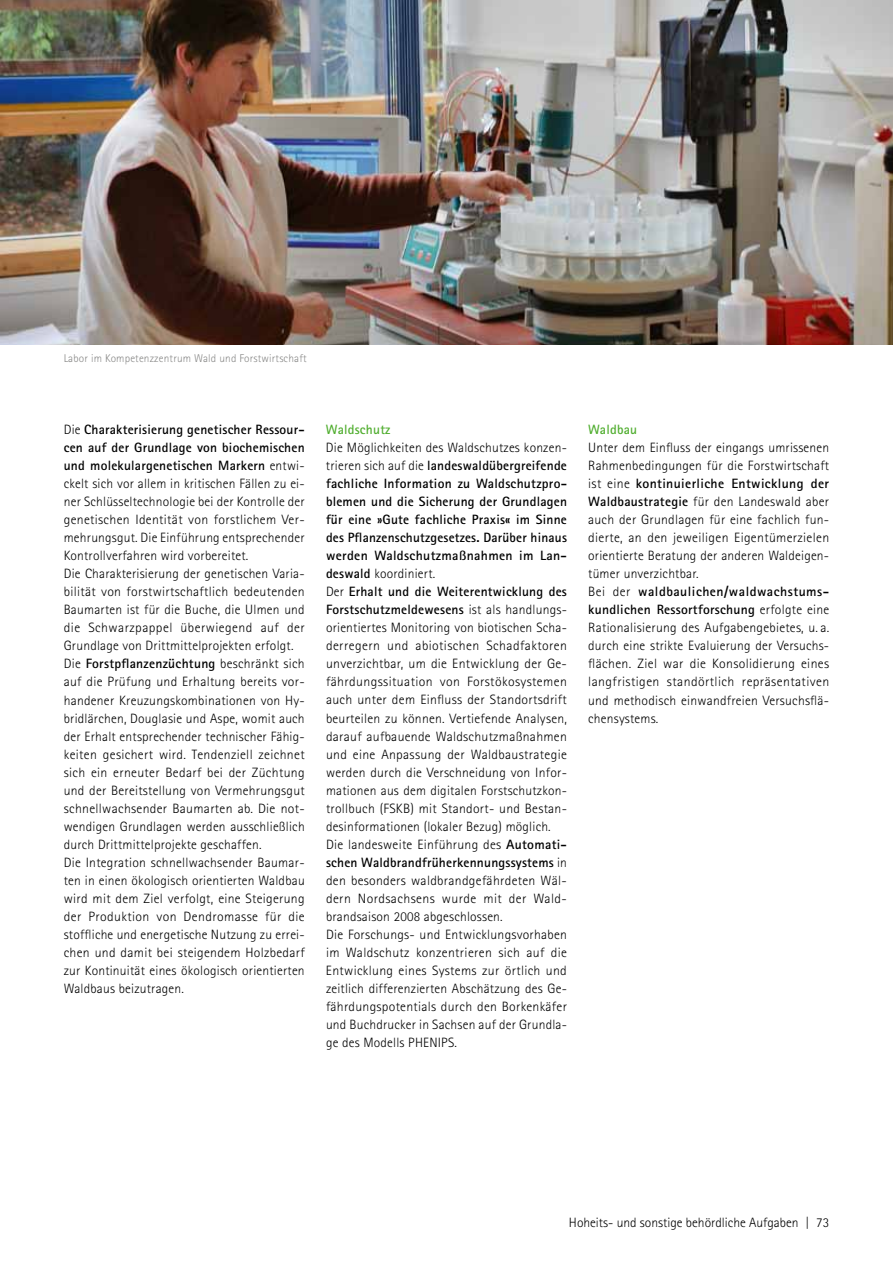
<style>
.page{position:relative;width:893px;height:1263px;background:#fff}
.page>*{position:absolute;margin:0;border:0;box-sizing:border-box;transform-origin:0 0}
.t1{font:300 13.5px/18px "Rotis Sans Serif";letter-spacing:.015em;color:#000}
.t2{font:700 13.5px "Rotis Sans Serif";letter-spacing:.015em;color:#51ae30}
.t3{font:300 11.25px "Rotis Sans Serif";letter-spacing:.015em;color:#878786}
.s1{font-weight:700}
</style>
<div class="page">
<img style="left:0;top:0;width:893px;height:344px">
<p class="t3" style="left:64px;top:352px;width:244px">Labor im Kompetenzzentrum Wald und Forstwirtschaft</p>
<p class="t1" style="left:64px;top:421px;width:243px">Die <span class="s1">Charakterisierung genetischer Ressour&shy;cen auf der Grundlage von biochemischen und molekulargenetischen Markern</span> entwi&shy;ckelt sich vor allem in kritischen Fällen zu ei&shy;ner Schlüsseltechnologie bei der Kontrolle der genetischen Identität von forstlichem Ver&shy;mehrungsgut. Die Einführung entsprechender Kontrollverfahren wird vorbereitet.<br>Die Charakterisierung der genetischen Varia&shy;bilität von forstwirtschaftlich bedeutenden Baumarten ist für die Buche, die Ulmen und die Schwarzpappel überwiegend auf der Grundlage von Drittmittelprojekten erfolgt.<br>Die <span class="s1">Forstpflanzenzüchtung</span> beschränkt sich auf die Prüfung und Erhaltung bereits vor&shy;handener Kreuzungskombinationen von Hy&shy;bridlärchen, Douglasie und Aspe, womit auch der Erhalt entsprechender technischer Fähig&shy;keiten gesichert wird. Tendenziell zeichnet sich ein erneuter Bedarf bei der Züchtung und der Bereitstellung von Vermehrungsgut schnellwachsender Baumarten ab. Die not&shy;wendigen Grundlagen werden ausschließlich durch Drittmittelprojekte geschaffen.<br>Die Integration schnellwachsender Baumar&shy;ten in einen ökologisch orientierten Waldbau wird mit dem Ziel verfolgt, eine Steigerung der Produktion von Dendromasse für die stoffliche und energetische Nutzung zu errei&shy;chen und damit bei steigendem Holzbedarf zur Kontinuität eines ökologisch orientierten Waldbaus beizutragen.</p>
<p class="t2" style="left:326px;top:421px;width:66px">Waldschutz</p>
<p class="t1" style="left:326px;top:439px;width:243px">Die Möglichkeiten des Waldschutzes konzen&shy;trieren sich auf die <span class="s1">landeswaldübergreifende fachliche Information zu Waldschutzpro&shy;blemen und die Sicherung der Grundlagen für eine »Gute fachliche Praxis« im Sinne des Pflanzenschutzgesetzes. Darüber hinaus werden Waldschutzmaßnahmen im Lan&shy;deswald</span> koordiniert.<br>Der <span class="s1">Erhalt und die Weiterentwicklung des Forstschutzmeldewesens</span> ist als handlungs&shy;orientiertes Monitoring von biotischen Scha&shy;derregern und abiotischen Schadfaktoren unverzichtbar, um die Entwicklung der Ge&shy;fährdungssituation von Forstökosystemen auch unter dem Einfluss der Standortsdrift beurteilen zu können. Vertiefende Analysen, darauf aufbauende Waldschutzmaßnahmen und eine Anpassung der Waldbaustrategie werden durch die Verschneidung von Infor&shy;mationen aus dem digitalen Forstschutzkon&shy;trollbuch (FSKB) mit Standort- und Bestan&shy;desinformationen (lokaler Bezug) möglich.<br>Die landesweite Einführung des <span class="s1">Automati&shy;schen Waldbrandfrüherkennungssystems</span> in den besonders waldbrandgefährdeten Wäl&shy;dern Nordsachsens wurde mit der Wald&shy;brandsaison 2008 abgeschlossen.<br>Die Forschungs- und Entwicklungsvorhaben im Waldschutz konzentrieren sich auf die Entwicklung eines Systems zur örtlich und zeitlich differenzierten Abschätzung des Ge&shy;fährdungspotentials durch den Borkenkäfer und Buchdrucker in Sachsen auf der Grundla&shy;ge des Modells PHENIPS.</p>
<p class="t2" style="left:588px;top:421px;width:50px">Waldbau</p>
<p class="t1" style="left:588px;top:439px;width:243px">Unter dem Einfluss der eingangs umrissenen Rahmenbedingungen für die Forstwirtschaft ist eine <span class="s1">kontinuierliche Entwicklung der Waldbaustrategie</span> für den Landeswald aber auch der Grundlagen für eine fachlich fun&shy;dierte, an den jeweiligen Eigentümerzielen orientierte Beratung der anderen Waldeigen&shy;tümer unverzichtbar.<br>Bei der <span class="s1">waldbaulichen/waldwachstums&shy;kundlichen Ressortforschung</span> erfolgte eine Rationalisierung des Aufgabengebietes, u. a. durch eine strikte Evaluierung der Versuchs&shy;flächen. Ziel war die Konsolidierung eines langfristigen standörtlich repräsentativen und methodisch einwandfreien Versuchsflä&shy;chensystems.</p>
<p class="t1" style="left:569px;top:1213px;width:262px">Hoheits- und sonstige behördliche Aufgaben | 73</p>
</div>
